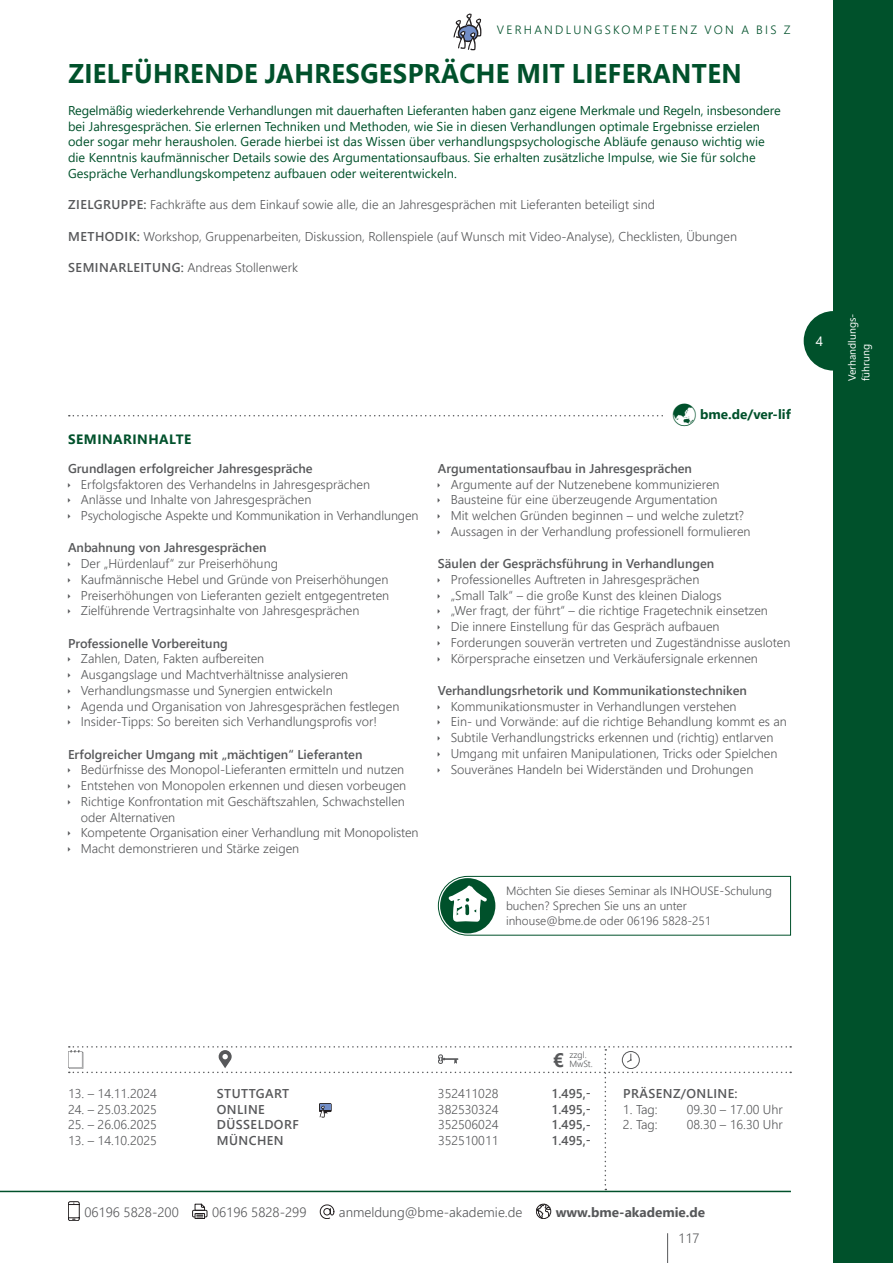
<style>
.page{position:relative;width:893px;height:1263px;background:#fff}
.page>*{position:absolute;margin:0;border:0;box-sizing:border-box;transform-origin:0 0}
.t1{font:700 27px "Segoe UI";letter-spacing:.015em;color:#00512b;scale:.95 1}
.t2{font:700 19.5px "Segoe UI";color:#57585a}
.t3{font:300 13.5px "Segoe UI";color:#57585a}
.t4{font:700 13.5px "Segoe UI";color:#57585a}
.t5{font:700 13.5px "Segoe UI";color:#00512b}
.t6{font:700 13.5px "Segoe UI";letter-spacing:.035em;color:#00512b}
.t7{font:13.5px "Segoe UI";color:#fff}
.t8{font:300 12.75px/15.8px "Segoe UI";color:#57585a}
.t9{font:12.75px/15.8px "Segoe UI";color:#00512b}
.t10{font:600 12.75px "Segoe UI";color:#57585a}
.t11{font:600 12.75px "Segoe UI";letter-spacing:.035em;color:#57585a}
.t12{font:300 12px/15px "Segoe UI";color:#57585a}
.t13{font:300 12px "Segoe UI";letter-spacing:.185em;color:#00512b}
.t14{font:10.5px/13.5px "Segoe UI";color:#fff}
.t15{font:300 9px/9px "Segoe UI";color:#57585a}
.s1{font-weight:600}
</style>
<div class="page">
<div style="left:804px;top:311px;width:59px;height:60px;background:#00512b;border-radius:50%"></div>
<div style="left:833px;top:0;width:60px;height:1263px;background:#00512b"></div>
<hr style="left:0;top:1191px;width:791px;height:1px;background:#00512b">
<hr style="left:667px;top:1233px;width:1px;height:30px;background:#57585a">
<svg style="left:68px;top:1201px;width:12px;height:20px"></svg>
<div style="left:192px;top:1210px;width:15px;height:7px;border:1px solid #231f20"></div>
<svg style="left:195px;top:1204px;width:10px;height:15px"></svg>
<svg style="left:320px;top:1205px;width:14px;height:14px"></svg>
<svg style="left:536px;top:1204px;width:15px;height:15px"></svg>
<div style="left:536px;top:1204px;width:15px;height:15px;border:1px solid #231f20;border-radius:50%"></div>
<svg style="left:453px;top:13px;width:28px;height:37px"></svg>
<svg style="left:68px;top:1046px;width:723px;height:144px"></svg>
<svg style="left:438px;top:876px;width:353px;height:60px"></svg>
<svg style="left:69px;top:415px;width:594px;height:2px"></svg>
<p class="t13" style="left:497px;top:19px;width:295px">VERHANDLUNGSKOMPETENZ VON A BIS Z</p>
<h1 class="t1" style="left:68px;top:48px;width:710px">ZIELFÜHRENDE JAHRESGESPRÄCHE MIT LIEFERANTEN</h1>
<p class="t9" style="left:68px;top:101px;width:714px">Regelmäßig wiederkehrende Verhandlungen mit dauerhaften Lieferanten haben ganz eigene Merkmale und Regeln, insbesondere bei Jahresgesprächen. Sie erlernen Techniken und Methoden, wie Sie in diesen Verhandlungen optimale Ergebnisse erzielen oder sogar mehr herausholen. Gerade hierbei ist das Wissen über verhandlungspsychologische Abläufe genauso wichtig wie die Kenntnis kaufmännischer Details sowie des Argumentationsaufbaus. Sie erhalten zusätzliche Impulse, wie Sie für solche Gespräche Verhandlungskompetenz aufbauen oder weiterentwickeln.</p>
<p class="t8" style="left:68px;top:196px;width:588px"><span class="s1">ZIELGRUPPE:</span> Fachkräfte aus dem Einkauf sowie alle, die an Jahresgesprächen mit Lieferanten beteiligt sind</p>
<p class="t8" style="left:68px;top:227px;width:670px"><span class="s1">METHODIK:</span> Workshop, Gruppenarbeiten, Diskussion, Rollenspiele (auf Wunsch mit Video-Analyse), Checklisten, Übungen</p>
<p class="t8" style="left:68px;top:259px;width:231px"><span class="s1">SEMINARLEITUNG:</span> Andreas Stollenwerk</p>
<p class="t7" style="left:816px;top:329px;width:9px">4</p>
<p class="t6" style="left:68px;top:426px;width:124px">SEMINARINHALTE</p>
<p class="t10" style="left:68px;top:456px;width:246px">Grundlagen erfolgreicher Jahresgespräche</p>
<p class="t8" style="left:81px;top:475px;width:339px">Erfolgsfaktoren des Verhandelns in Jahresgesprächen<br>Anlässe und Inhalte von Jahresgesprächen<br>Psychologische Aspekte und Kommunikation in Verhandlungen</p>
<p class="t10" style="left:68px;top:536px;width:200px">Anbahnung von Jahresgesprächen</p>
<p class="t8" style="left:81px;top:554px;width:310px">Der „Hürdenlauf“ zur Preiserhöhung<br>Kaufmännische Hebel und Gründe von Preiserhöhungen Preiserhöhungen von Lieferanten gezielt entgegentreten Zielführende Vertragsinhalte von Jahresgesprächen</p>
<p class="t10" style="left:68px;top:631px;width:161px">Professionelle Vorbereitung</p>
<p class="t8" style="left:81px;top:650px;width:320px">Zahlen, Daten, Fakten aufbereiten<br>Ausgangslage und Machtverhältnisse analysieren Verhandlungsmasse und Synergien entwickeln<br>Agenda und Organisation von Jahresgesprächen festlegen Insider-Tipps: So bereiten sich Verhandlungsprofis vor!</p>
<p class="t10" style="left:68px;top:742px;width:296px">Erfolgreicher Umgang mit „mächtigen“ Lieferanten</p>
<p class="t8" style="left:81px;top:761px;width:339px">Bedürfnisse des Monopol-Lieferanten ermitteln und nutzen Entstehen von Monopolen erkennen und diesen vorbeugen Richtige Konfrontation mit Geschäftszahlen, Schwachstellen oder Alternativen<br>Kompetente Organisation einer Verhandlung mit Monopolisten Macht demonstrieren und Stärke zeigen</p>
<p class="t5" style="left:700px;top:401px;width:92px">bme.de/ver-lif</p>
<p class="t10" style="left:438px;top:456px;width:256px">Argumentationsaufbau in Jahresgesprächen</p>
<p class="t8" style="left:451px;top:475px;width:301px">Argumente auf der Nutzenebene kommunizieren Bausteine für eine überzeugende Argumentation<br>Mit welchen Gründen beginnen – und welche zuletzt?<br>Aussagen in der Verhandlung professionell formulieren</p>
<p class="t10" style="left:438px;top:551px;width:278px">Säulen der Gesprächsführung in Verhandlungen</p>
<p class="t8" style="left:451px;top:570px;width:341px">Professionelles Auftreten in Jahresgesprächen<br>„Small Talk“ – die große Kunst des kleinen Dialogs<br>„Wer fragt, der führt“ – die richtige Fragetechnik einsetzen<br>Die innere Einstellung für das Gespräch aufbauen Forderungen souverän vertreten und Zugeständnisse ausloten Körpersprache einsetzen und Verkäufersignale erkennen</p>
<p class="t10" style="left:438px;top:678px;width:310px">Verhandlungsrhetorik und Kommunikationstechniken</p>
<p class="t8" style="left:451px;top:697px;width:338px">Kommunikationsmuster in Verhandlungen verstehen<br>Ein- und Vorwände: auf die richtige Behandlung kommt es an Subtile Verhandlungstricks erkennen und (richtig) entlarven Umgang mit unfairen Manipulationen, Tricks oder Spielchen Souveränes Handeln bei Widerständen und Drohungen</p>
<p class="t12" style="left:506px;top:882px;width:267px">Möchten Sie dieses Seminar als INHOUSE-Schulung buchen? Sprechen Sie uns an unter inhouse@bme.de oder 06196 5828-251</p>
<p class="t14" style="left:845px;top:381px;width:69px;rotate:-90deg">Verhandlungs&shy;führung</p>
<h2 class="t2" style="left:553px;top:1042px;width:13px">€</h2>
<p class="t15" style="left:569px;top:1050px;width:25px">zzgl.<br>MwSt.</p>
<p class="t8" style="left:68px;top:1084px;width:90px">13. – 14.11.2024</p>
<p class="t11" style="left:217px;top:1081px;width:74px">STUTTGART</p>
<p class="t8" style="left:438px;top:1084px;width:62px">352411028</p>
<p class="t10" style="left:551px;top:1081px;width:41px">1.495,-</p>
<p class="t8" style="left:68px;top:1100px;width:90px">24. – 25.03.2025</p>
<p class="t10" style="left:217px;top:1097px;width:49px">ONLINE</p>
<p class="t8" style="left:438px;top:1100px;width:62px">382530324</p>
<p class="t10" style="left:551px;top:1097px;width:41px">1.495,-</p>
<p class="t8" style="left:68px;top:1116px;width:90px">25. – 26.06.2025</p>
<p class="t11" style="left:217px;top:1113px;width:83px">DÜSSELDORF</p>
<p class="t8" style="left:438px;top:1116px;width:62px">352506024</p>
<p class="t10" style="left:551px;top:1113px;width:41px">1.495,-</p>
<p class="t8" style="left:68px;top:1131px;width:90px">13. – 14.10.2025</p>
<p class="t11" style="left:217px;top:1128px;width:68px">MÜNCHEN</p>
<p class="t8" style="left:438px;top:1131px;width:62px">352510011</p>
<p class="t10" style="left:551px;top:1128px;width:41px">1.495,-</p>
<p class="t11" style="left:623px;top:1081px;width:116px">PRÄSENZ/ONLINE:</p>
<p class="t8" style="left:623px;top:1100px;width:36px">1. Tag:</p>
<p class="t8" style="left:687px;top:1100px;width:98px">09.30 – 17.00 Uhr</p>
<p class="t8" style="left:623px;top:1116px;width:36px">2. Tag:</p>
<p class="t8" style="left:687px;top:1116px;width:98px">08.30 – 16.30 Uhr</p>
<p class="t3" style="left:84px;top:1199px;width:96px">06196 5828-200</p>
<p class="t3" style="left:212px;top:1199px;width:96px">06196 5828-299</p>
<p class="t3" style="left:339px;top:1199px;width:185px">anmeldung@bme-akademie.de</p>
<p class="t4" style="left:556px;top:1199px;width:151px">www.bme-akademie.de</p>
<p class="t3" style="left:678px;top:1226px;width:23px">117</p>
</div>
